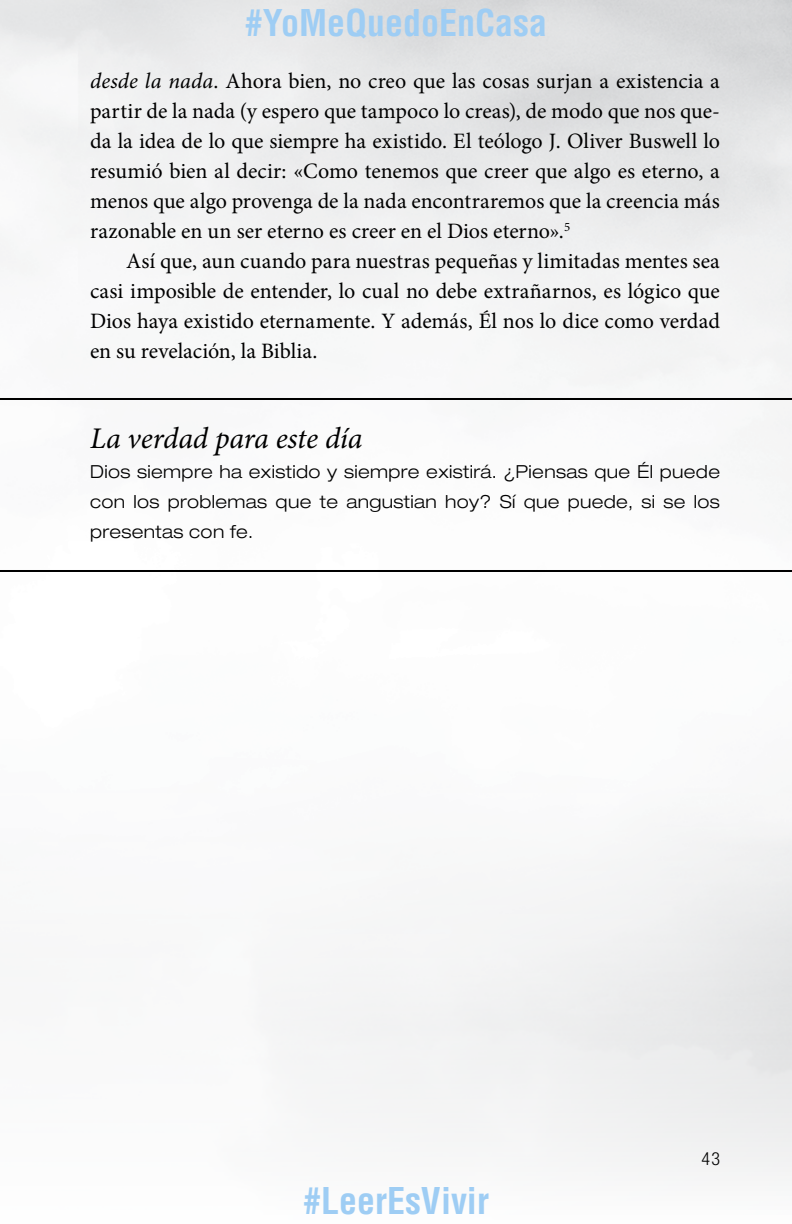
<style>
.page{position:relative;width:792px;height:1224px;background:#fff}
.page>*{position:absolute;margin:0;border:0;box-sizing:border-box;transform-origin:0 0}
.t1{font:700 condensed 36px "Helvetica LT Std";color:#9ecdf4}
.t2{font:italic 30px "Minion Pro";letter-spacing:-.005em;color:#000}
.t3{font:22px/30px "Minion Pro";letter-spacing:-.005em;color:#000;text-align:justify}
.t4{font:300 expanded 18px/30px "Helvetica Neue LT Std";letter-spacing:.02em;color:#000;text-align:justify}
.t5{font:300 condensed 18px "Helvetica Neue LT Std";color:#000}
.s1{font-style:italic}
</style>
<div class="page">
<hr style="left:0;top:398px;width:792px;height:2px;background:#000">
<hr style="left:0;top:570px;width:792px;height:2px;background:#000">
<h1 class="t1" style="left:245px;top:0;width:304px">#YoMeQuedoEnCasa</h1>
<p class="t3" style="left:90px;top:66px;width:632px"><span class="s1">desde la nada</span>. Ahora bien, no creo que las cosas surjan a existencia a partir de la nada (y espero que tampoco lo creas), de modo que nos que&shy;da la idea de lo que siempre ha existido. El teólogo J. Oliver Buswell lo resumió bien al decir: «Como tenemos que creer que algo es eterno, a menos que algo provenga de la nada encontraremos que la creencia más razonable en un ser eterno es creer en el Dios eterno». <sup>5</sup></p>
<p class="t3" style="left:90px;top:246px;width:632px;text-indent:36px">Así que, aun cuando para nuestras pequeñas y limitadas mentes sea casi imposible de entender, lo cual no debe extrañarnos, es lógico que Dios haya existido eternamente. Y además, Él nos lo dice como verdad en su revelación, la Biblia.</p>
<h2 class="t2" style="left:90px;top:418px;width:274px">La verdad para este día</h2>
<p class="t4" style="left:90px;top:456px;width:632px">Dios siempre ha existido y siempre existirá. ¿Piensas que Él puede con los problemas que te angustian hoy? Sí que puede, si se los presentas con fe.</p>
<h1 class="t1" style="left:303px;top:1178px;width:187px">#LeerEsVivir</h1>
<p class="t5" style="left:701px;top:1148px;width:20px">43</p>
</div>
